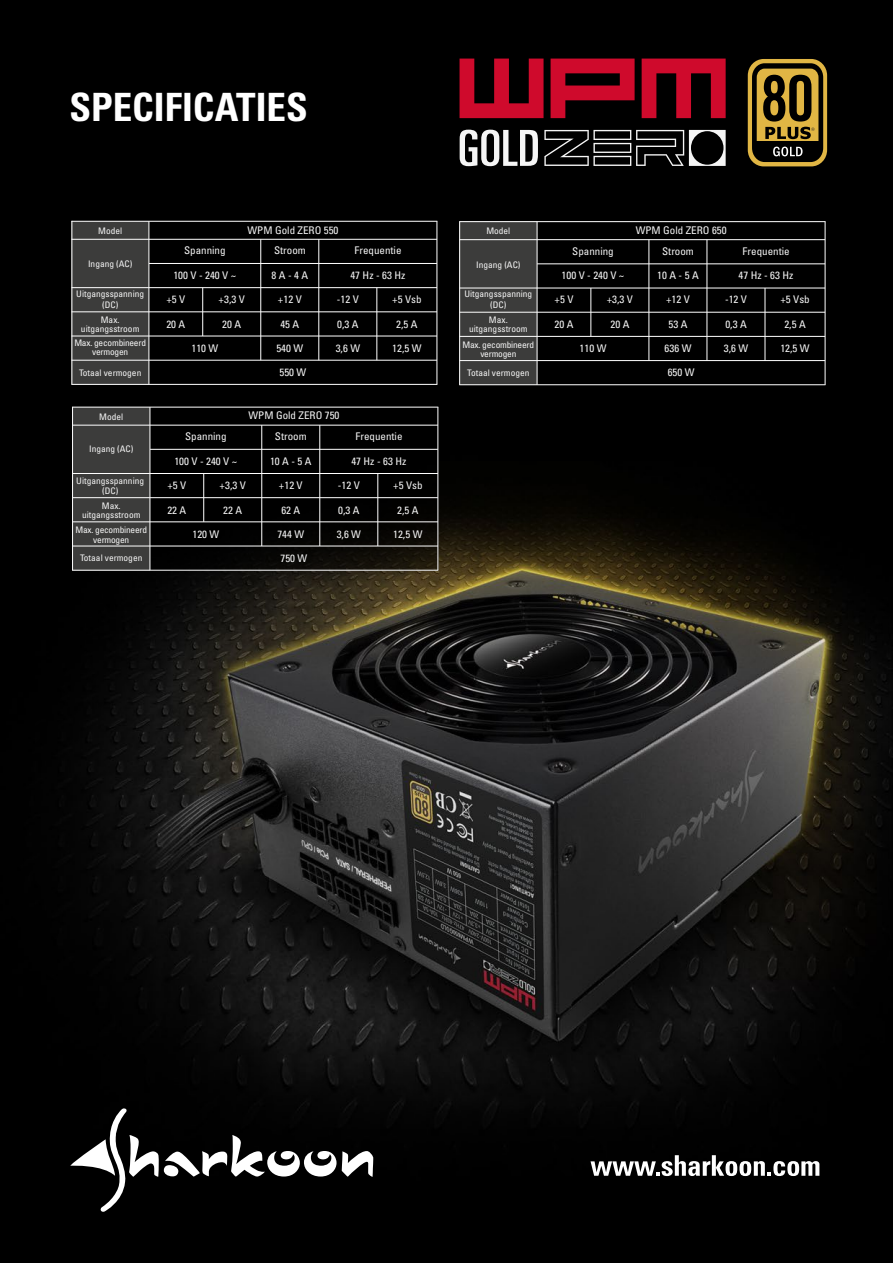
<style>
.page{position:relative;width:893px;height:1263px;background:#fff}
.page>*{position:absolute;margin:0;border:0;box-sizing:border-box;transform-origin:0 0}
.t1{font:700 condensed 39px "Univers";color:#fff}
.t2{font:condensed 10.5px "Univers";color:#f5f5f5;scale:1.04 1}
.t3{font:condensed 9px/9.3px "Univers";color:#f5f5f5;text-align:center;scale:1.04 1}
.t4{font:condensed 9px/9.3px "Univers";letter-spacing:-.025em;color:#f5f5f5;text-align:center;scale:1.04 1}
</style>
<div class="page">
<img style="left:0;top:0;width:893px;height:1263px">
<svg style="left:70px;top:1108px;width:303px;height:104px;background:#272727"></svg>
<svg style="left:591px;top:1155px;width:228px;height:21px"></svg>
<div style="left:748px;top:59px;width:79px;height:107px;background:#e1b644;border-radius:16px"></div>
<svg style="left:752px;top:63px;width:71px;height:99px"></svg>
<svg style="left:459px;top:59px;width:85px;height:59px;background:#84061c"></svg>
<svg style="left:551px;top:59px;width:84px;height:59px;background:#7f061b"></svg>
<svg style="left:642px;top:59px;width:84px;height:59px;background:#84061c"></svg>
<svg style="left:460px;top:130px;width:78px;height:36px"></svg>
<svg style="left:544px;top:130px;width:182px;height:36px;background:#383838"></svg>
<div style="left:72px;top:407px;width:366px;height:163px;background:#000"></div>
<div style="left:73px;top:407px;width:77px;height:163px;background:#3c3c3b"></div>
<hr style="left:73px;top:407px;width:365px;height:1px;background:#fff">
<hr style="left:73px;top:425px;width:365px;height:1px;background:#fff">
<hr style="left:150px;top:449px;width:288px;height:1px;background:#fff">
<hr style="left:73px;top:473px;width:365px;height:1px;background:#fff">
<hr style="left:73px;top:497px;width:365px;height:1px;background:#fff">
<hr style="left:73px;top:521px;width:365px;height:1px;background:#fff">
<hr style="left:73px;top:546px;width:365px;height:1px;background:#fff">
<hr style="left:72px;top:570px;width:366px;height:1px;background:#fff">
<hr style="left:150px;top:407px;width:1px;height:163px;background:#fff">
<hr style="left:203px;top:473px;width:1px;height:49px;background:#fff">
<hr style="left:261px;top:425px;width:1px;height:121px;background:#fff">
<hr style="left:319px;top:425px;width:1px;height:121px;background:#fff">
<hr style="left:377px;top:473px;width:1px;height:73px;background:#fff">
<hr style="left:437px;top:407px;width:1px;height:163px;background:#fff">
<hr style="left:72px;top:407px;width:1px;height:163px;background:#fff">
<div style="left:460px;top:222px;width:77px;height:163px;background:#3c3c3b"></div>
<hr style="left:460px;top:221px;width:365px;height:1px;background:#fff">
<hr style="left:460px;top:239px;width:365px;height:1px;background:#fff">
<hr style="left:537px;top:263px;width:288px;height:1px;background:#fff">
<hr style="left:460px;top:288px;width:365px;height:1px;background:#fff">
<hr style="left:460px;top:312px;width:365px;height:1px;background:#fff">
<hr style="left:460px;top:336px;width:365px;height:1px;background:#fff">
<hr style="left:460px;top:360px;width:365px;height:1px;background:#fff">
<hr style="left:459px;top:384px;width:366px;height:1px;background:#fff">
<hr style="left:537px;top:222px;width:1px;height:163px;background:#fff">
<hr style="left:590px;top:288px;width:1px;height:48px;background:#fff">
<hr style="left:648px;top:240px;width:1px;height:121px;background:#fff">
<hr style="left:707px;top:240px;width:1px;height:121px;background:#fff">
<hr style="left:765px;top:288px;width:1px;height:73px;background:#fff">
<hr style="left:825px;top:222px;width:1px;height:163px;background:#fff">
<hr style="left:459px;top:221px;width:1px;height:164px;background:#fff">
<div style="left:71px;top:221px;width:78px;height:163px;background:#3c3c3b"></div>
<hr style="left:71px;top:221px;width:366px;height:1px;background:#fff">
<hr style="left:71px;top:239px;width:366px;height:1px;background:#fff">
<hr style="left:149px;top:263px;width:288px;height:1px;background:#fff">
<hr style="left:71px;top:287px;width:366px;height:1px;background:#fff">
<hr style="left:71px;top:311px;width:366px;height:1px;background:#fff">
<hr style="left:71px;top:336px;width:366px;height:1px;background:#fff">
<hr style="left:71px;top:360px;width:366px;height:1px;background:#fff">
<hr style="left:72px;top:384px;width:365px;height:1px;background:#fff">
<hr style="left:149px;top:221px;width:1px;height:163px;background:#fff">
<hr style="left:202px;top:288px;width:1px;height:48px;background:#fff">
<hr style="left:260px;top:239px;width:1px;height:121px;background:#fff">
<hr style="left:318px;top:239px;width:1px;height:121px;background:#fff">
<hr style="left:376px;top:288px;width:1px;height:72px;background:#fff">
<hr style="left:436px;top:221px;width:1px;height:163px;background:#fff">
<hr style="left:71px;top:221px;width:1px;height:163px;background:#fff">
<h1 class="t1" style="left:69px;top:83px;width:240px">SPECIFICATIES</h1>
<p class="t2" style="left:247px;top:223px;width:89px">WPM Gold ZERO 550</p>
<p class="t3" style="left:98px;top:226px;width:25px">Model</p>
<p class="t2" style="left:636px;top:224px;width:89px">WPM Gold ZERO 650</p>
<p class="t3" style="left:88px;top:259px;width:44px">Ingang (AC)</p>
<p class="t3" style="left:486px;top:226px;width:25px">Model</p>
<p class="t3" style="left:476px;top:260px;width:44px">Ingang (AC)</p>
<p class="t2" style="left:184px;top:244px;width:41px">Spanning</p>
<p class="t2" style="left:173px;top:269px;width:62px">100 V - 240 V ~</p>
<p class="t2" style="left:272px;top:269px;width:37px">8 A - 4 A</p>
<p class="t2" style="left:350px;top:269px;width:54px">47 Hz - 63 Hz</p>
<p class="t2" style="left:166px;top:293px;width:20px">+5 V</p>
<p class="t2" style="left:219px;top:293px;width:27px">+3,3 V</p>
<p class="t2" style="left:278px;top:293px;width:24px">+12 V</p>
<p class="t2" style="left:280px;top:317px;width:20px">45 A</p>
<p class="t2" style="left:276px;top:341px;width:27px">540 W</p>
<p class="t2" style="left:274px;top:244px;width:32px">Stroom</p>
<p class="t2" style="left:354px;top:244px;width:47px">Frequentie</p>
<p class="t2" style="left:572px;top:244px;width:41px">Spanning</p>
<p class="t2" style="left:562px;top:269px;width:62px">100 V - 240 V ~</p>
<p class="t2" style="left:657px;top:269px;width:41px">10 A - 5 A</p>
<p class="t2" style="left:739px;top:269px;width:54px">47 Hz - 63 Hz</p>
<p class="t2" style="left:554px;top:293px;width:20px">+5 V</p>
<p class="t2" style="left:607px;top:293px;width:27px">+3,3 V</p>
<p class="t2" style="left:666px;top:293px;width:24px">+12 V</p>
<p class="t2" style="left:669px;top:318px;width:20px">53 A</p>
<p class="t2" style="left:665px;top:342px;width:27px">636 W</p>
<p class="t2" style="left:662px;top:244px;width:32px">Stroom</p>
<p class="t2" style="left:743px;top:244px;width:47px">Frequentie</p>
<p class="t3" style="left:76px;top:288px;width:67px;line-height:10.8px">Uitgangsspanning (DC)</p>
<p class="t3" style="left:464px;top:288px;width:67px;line-height:10.8px">Uitgangsspanning (DC)</p>
<p class="t2" style="left:337px;top:293px;width:23px">-12 V</p>
<p class="t2" style="left:392px;top:293px;width:30px">+5 Vsb</p>
<p class="t2" style="left:725px;top:293px;width:23px">-12 V</p>
<p class="t2" style="left:780px;top:293px;width:30px">+5 Vsb</p>
<p class="t3" style="left:81px;top:315px;width:58px">Max. uitgangsstroom</p>
<p class="t4" style="left:74px;top:338px;width:70px">Max. gecombineerd vermogen</p>
<p class="t3" style="left:469px;top:315px;width:58px">Max. uitgangsstroom</p>
<p class="t4" style="left:462px;top:340px;width:70px">Max. gecombineerd vermogen</p>
<p class="t2" style="left:337px;top:317px;width:22px">0,3 A</p>
<p class="t2" style="left:396px;top:317px;width:22px">2,5 A</p>
<p class="t2" style="left:336px;top:341px;width:25px">3,6 W</p>
<p class="t2" style="left:392px;top:341px;width:30px">12,5 W</p>
<p class="t2" style="left:166px;top:317px;width:20px">20 A</p>
<p class="t2" style="left:222px;top:317px;width:20px">20 A</p>
<p class="t2" style="left:725px;top:318px;width:22px">0,3 A</p>
<p class="t2" style="left:784px;top:318px;width:22px">2,5 A</p>
<p class="t2" style="left:724px;top:342px;width:25px">3,6 W</p>
<p class="t2" style="left:780px;top:342px;width:30px">12,5 W</p>
<p class="t2" style="left:554px;top:318px;width:20px">20 A</p>
<p class="t2" style="left:610px;top:318px;width:20px">20 A</p>
<p class="t2" style="left:191px;top:341px;width:27px">110 W</p>
<p class="t2" style="left:580px;top:342px;width:27px">110 W</p>
<p class="t3" style="left:79px;top:368px;width:61px">Totaal vermogen</p>
<p class="t2" style="left:279px;top:366px;width:27px">550 W</p>
<p class="t3" style="left:467px;top:368px;width:61px">Totaal vermogen</p>
<p class="t2" style="left:668px;top:366px;width:27px">650 W</p>
<p class="t3" style="left:99px;top:412px;width:25px">Model</p>
<p class="t3" style="left:89px;top:444px;width:44px">Ingang (AC)</p>
<p class="t3" style="left:76px;top:475px;width:67px;line-height:10.8px">Uitgangsspanning (DC)</p>
<p class="t3" style="left:82px;top:501px;width:58px">Max. uitgangsstroom</p>
<p class="t4" style="left:75px;top:525px;width:70px">Max. gecombineerd vermogen</p>
<p class="t2" style="left:248px;top:409px;width:89px">WPM Gold ZERO 750</p>
<p class="t2" style="left:185px;top:430px;width:41px">Spanning</p>
<p class="t2" style="left:174px;top:454px;width:62px">100 V - 240 V ~</p>
<p class="t2" style="left:270px;top:454px;width:41px">10 A - 5 A</p>
<p class="t2" style="left:351px;top:454px;width:54px">47 Hz - 63 Hz</p>
<p class="t2" style="left:167px;top:478px;width:20px">+5 V</p>
<p class="t2" style="left:220px;top:478px;width:27px">+3,3 V</p>
<p class="t2" style="left:279px;top:478px;width:24px">+12 V</p>
<p class="t2" style="left:281px;top:503px;width:20px">62 A</p>
<p class="t2" style="left:277px;top:527px;width:27px">744 W</p>
<p class="t2" style="left:275px;top:430px;width:32px">Stroom</p>
<p class="t2" style="left:355px;top:430px;width:47px">Frequentie</p>
<p class="t2" style="left:338px;top:478px;width:23px">-12 V</p>
<p class="t2" style="left:393px;top:478px;width:30px">+5 Vsb</p>
<p class="t2" style="left:167px;top:503px;width:20px">22 A</p>
<p class="t2" style="left:338px;top:503px;width:22px">0,3 A</p>
<p class="t2" style="left:397px;top:503px;width:22px">2,5 A</p>
<p class="t2" style="left:337px;top:527px;width:25px">3,6 W</p>
<p class="t2" style="left:393px;top:527px;width:30px">12,5 W</p>
<p class="t2" style="left:223px;top:503px;width:20px">22 A</p>
<p class="t2" style="left:192px;top:527px;width:27px">120 W</p>
<p class="t3" style="left:80px;top:553px;width:61px">Totaal vermogen</p>
<p class="t2" style="left:280px;top:551px;width:27px">750 W</p>
</div>
